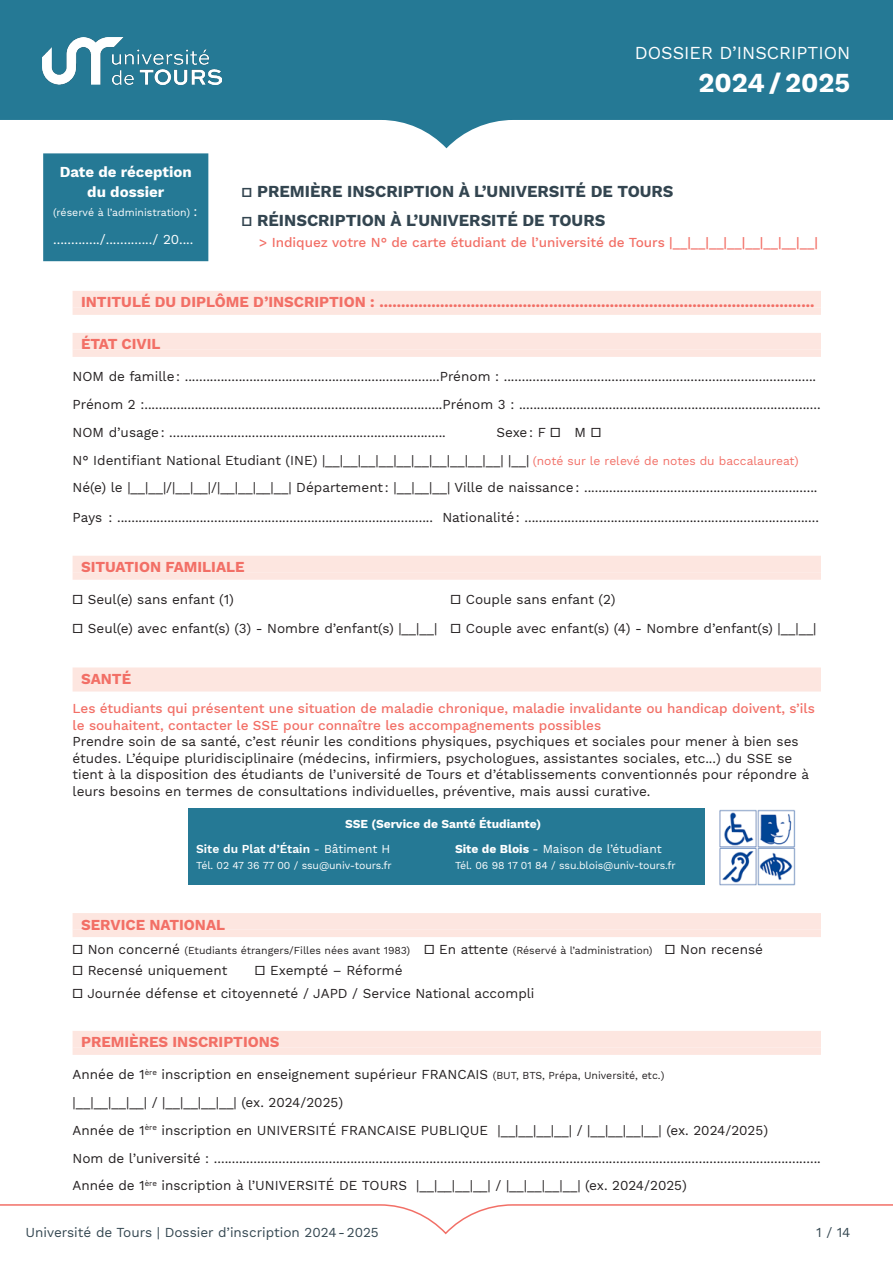
<style>
.page{position:relative;width:893px;height:1263px;background:#fff}
.page>*{position:absolute;margin:0;border:0;box-sizing:border-box;transform-origin:0 0}
.t1{font:700 27px "Work Sans";color:#fff}
.t2{font:18px "Work Sans";color:#fff}
.t3{font:700 16.5px "Work Sans";color:#334550}
.TITRE_VERT{font:700 15px "Work Sans";color:#f26f66}
.paragraphe{font:700 15px "Work Sans";color:#fff}
.paragraphe-2{font:13.5px/16.5px "Work Sans";color:#231f20}
.paragraphe-3{font:500 13.5px/16.5px "Work Sans";color:#f26f66}
.t4{font:13.5px "Work Sans";color:#334650}
.paragraphe-4{font:13.5px "Work Sans";color:#fff}
.Texte_tablo_orange{font:12px "Work Sans";color:#fff}
.Texte_tablo_orange-2{font:700 12px "Work Sans";color:#fff}
.Texte_tablo_orange-3{font:600 12px "Work Sans";color:#fff}
.paragraphe-5{font:10.5px "Work Sans";color:#231f20}
.Texte_tablo_orange-4{font:10.5px "Work Sans";letter-spacing:-.01em;color:#fff}
.paragraphe-6{font:10.5px "Work Sans";color:#fff}
.s1{font-size:13.5px}
.s2{font-size:12px;color:#f26f66}
.s3{font-weight:400}
.s4{font-weight:700}
.s5{font-size:10.5px}
</style>
<div class="page">
<svg style="left:0;top:0;width:893px;height:148px;fill:#257995"></svg>
<svg style="left:0;top:1204px;width:893px;height:31px"></svg>
<img style="left:43px;top:38px;width:179px;height:46px">
<div style="left:73px;top:291px;width:748px;height:16px;background:#fde6e0"></div>
<div style="left:73px;top:307px;width:748px;height:8px;background:#fde6e0"></div>
<div style="left:73px;top:333px;width:748px;height:16px;background:#fde6e0"></div>
<div style="left:73px;top:349px;width:748px;height:8px;background:#fde6e0"></div>
<div style="left:73px;top:556px;width:748px;height:16px;background:#fde6e0"></div>
<div style="left:73px;top:572px;width:748px;height:8px;background:#fde6e0"></div>
<div style="left:73px;top:667px;width:748px;height:17px;background:#fde6e0"></div>
<div style="left:73px;top:684px;width:748px;height:7px;background:#fde6e0"></div>
<div style="left:73px;top:913px;width:748px;height:16px;background:#fde6e0"></div>
<div style="left:73px;top:929px;width:748px;height:8px;background:#fde6e0"></div>
<div style="left:73px;top:1031px;width:748px;height:16px;background:#fde6e0"></div>
<div style="left:73px;top:1047px;width:748px;height:8px;background:#fde6e0"></div>
<div style="left:44px;top:154px;width:164px;height:106px;background:#257995"></div>
<div style="left:43px;top:153px;width:165px;height:108px;border:2px solid #257995"></div>
<div style="left:188px;top:808px;width:516px;height:76px;background:#257995"></div>
<img style="left:719px;top:809px;width:77px;height:76px">
<p class="paragraphe" style="left:60px;top:164px;width:134px">Date de réception</p>
<p class="paragraphe" style="left:87px;top:183px;width:78px">du dossier</p>
<p class="paragraphe-6" style="left:53px;top:206px;width:146px">(réservé à l’administration) <span class="s1">:</span></p>
<p class="paragraphe-4" style="left:53px;top:231px;width:142px">............./............./ 20....</p>
<h2 class="t2" style="left:635px;top:43px;width:217px">DOSSIER D’INSCRIPTION</h2>
<h1 class="t1" style="left:698px;top:67px;width:153px">2024/2025</h1>
<p class="t3" style="left:242px;top:182px;width:433px"><span class="s1">▫</span> PREMIÈRE INSCRIPTION À L’UNIVERSITÉ DE TOURS</p>
<p class="t3" style="left:242px;top:211px;width:365px"><span class="s1">▫</span> RÉINSCRIPTION À L’UNIVERSITÉ DE TOURS</p>
<p class="paragraphe-3" style="left:259px;top:235px;width:560px">&gt; Indiquez votre N° de carte étudiant de l’université de Tours |__|__|__|__|__|__|__|__|</p>
<p class="TITRE_VERT" style="left:81px;top:294px;width:735px">INTITULÉ DU DIPLÔME D’INSCRIPTION : ....................................................................................................</p>
<p class="TITRE_VERT" style="left:81px;top:336px;width:81px">ÉTAT CIVIL</p>
<p class="paragraphe-2" style="left:73px;top:369px;width:745px">NOM de famille: .......................................................................Prénom : .......................................................................................</p>
<p class="paragraphe-2" style="left:73px;top:397px;width:750px">Prénom 2 :...................................................................................Prénom 3 : ....................................................................................</p>
<p class="paragraphe-2" style="left:73px;top:425px;width:375px">NOM d’usage: .............................................................................</p>
<p class="paragraphe-2" style="left:496px;top:425px;width:106px">Sexe: F ▫ M ▫</p>
<p class="paragraphe-2" style="left:73px;top:452px;width:727px">N° Identifiant National Etudiant (INE) |__|__|__|__|__|__|__|__|__|__| |__| <span class="s2">(noté sur le relevé de notes du baccalaureat)</span></p>
<p class="paragraphe-2" style="left:73px;top:480px;width:746px">Né(e) le |__|__|/|__|__|/|__|__|__|__| Département : |__|__|__| Ville de naissance: .................................................................</p>
<p class="paragraphe-2" style="left:73px;top:509px;width:748px">Pays : ........................................................................................ Nationalité: ..................................................................................</p>
<p class="TITRE_VERT" style="left:81px;top:558px;width:165px">SITUATION FAMILIALE</p>
<p class="paragraphe-2" style="left:73px;top:592px;width:163px">▫ Seul(e) sans enfant (1)</p>
<p class="paragraphe-2" style="left:451px;top:592px;width:166px">▫ Couple sans enfant (2)</p>
<p class="paragraphe-2" style="left:73px;top:621px;width:745px">▫ Seul(e) avec enfant(s) (3) - Nombre d’enfant(s) |__|__| ▫ Couple avec enfant(s) (4) - Nombre d’enfant(s) |__|__|</p>
<p class="TITRE_VERT" style="left:81px;top:670px;width:52px">SANTÉ</p>
<p class="paragraphe-3" style="left:73px;top:701px;width:744px">Les étudiants qui présentent une situation de maladie chronique, maladie invalidante ou handicap doivent, s’ils le souhaitent, contacter le SSE pour connaître les accompagnements possibles</p>
<p class="paragraphe-2" style="left:73px;top:734px;width:738px">Prendre soin de sa santé, c’est réunir les conditions physiques, psychiques et sociales pour mener à bien ses études. L’équipe pluridisciplinaire (médecins, infirmiers, psychologues, assistantes sociales, etc...) du SSE se tient à la disposition des étudiants de l’université de Tours et d’établissements conventionnés pour répondre à leurs besoins en termes de consultations individuelles, préventive, mais aussi curative.</p>
<p class="Texte_tablo_orange-2" style="left:345px;top:816px;width:198px">SSE (Service de Santé Étudiante)</p>
<p class="Texte_tablo_orange-3" style="left:196px;top:841px;width:196px">Site du Plat d’Étain <span class="s3">- Bâtiment H</span></p>
<p class="Texte_tablo_orange-4" style="left:196px;top:859px;width:197px">Tél. 02 47 36 77 00 / ssu@univ-tours.fr</p>
<p class="Texte_tablo_orange" style="left:455px;top:841px;width:208px"><span class="s4">Site de Blois</span> - Maison de l’étudiant</p>
<p class="Texte_tablo_orange-4" style="left:455px;top:859px;width:222px">Tél. 06 98 17 01 84 / ssu.blois@univ-tours.fr</p>
<p class="TITRE_VERT" style="left:81px;top:916px;width:146px">SERVICE NATIONAL</p>
<p class="paragraphe-5" style="left:73px;top:944px;width:692px"><span class="s1">▫ Non concerné</span> (Etudiants étrangers/Filles nées avant 1983) <span class="s1">▫ En attente</span> (Réservé à l’administration) <span class="s1">▫ Non recensé</span></p>
<p class="paragraphe-2" style="left:73px;top:962px;width:156px">▫ Recensé uniquement</p>
<p class="paragraphe-2" style="left:255px;top:962px;width:149px">▫ Exempté – Réformé</p>
<p class="paragraphe-2" style="left:73px;top:986px;width:463px">▫ Journée défense et citoyenneté / JAPD / Service National accompli</p>
<p class="TITRE_VERT" style="left:81px;top:1033px;width:200px">PREMIÈRES INSCRIPTIONS</p>
<p class="paragraphe-2" style="left:73px;top:1067px;width:593px">Année de 1<sup>ère</sup> inscription en enseignement supérieur FRANCAIS <span class="s5">(BUT, BTS, Prépa, Université, etc.)</span></p>
<p class="paragraphe-2" style="left:73px;top:1095px;width:272px">|__|__|__|__| / |__|__|__|__| (ex. 2024/2025)</p>
<p class="paragraphe-2" style="left:73px;top:1123px;width:697px">Année de 1<sup>ère</sup> inscription en UNIVERSITÉ FRANCAISE PUBLIQUE |__|__|__|__| / |__|__|__|__| (ex. 2024/2025)</p>
<p class="paragraphe-2" style="left:73px;top:1150px;width:750px">Nom de l’université : .........................................................................................................................................................................</p>
<p class="paragraphe-2" style="left:73px;top:1178px;width:616px">Année de 1<sup>ère</sup> inscription à l’UNIVERSITÉ DE TOURS |__|__|__|__| / |__|__|__|__| (ex. 2024/2025)</p>
<p class="t4" style="left:26px;top:1225px;width:355px">Université de Tours | Dossier d’inscription 2024-2025</p>
<p class="t4" style="left:816px;top:1225px;width:36px">1 / 14</p>
</div>
